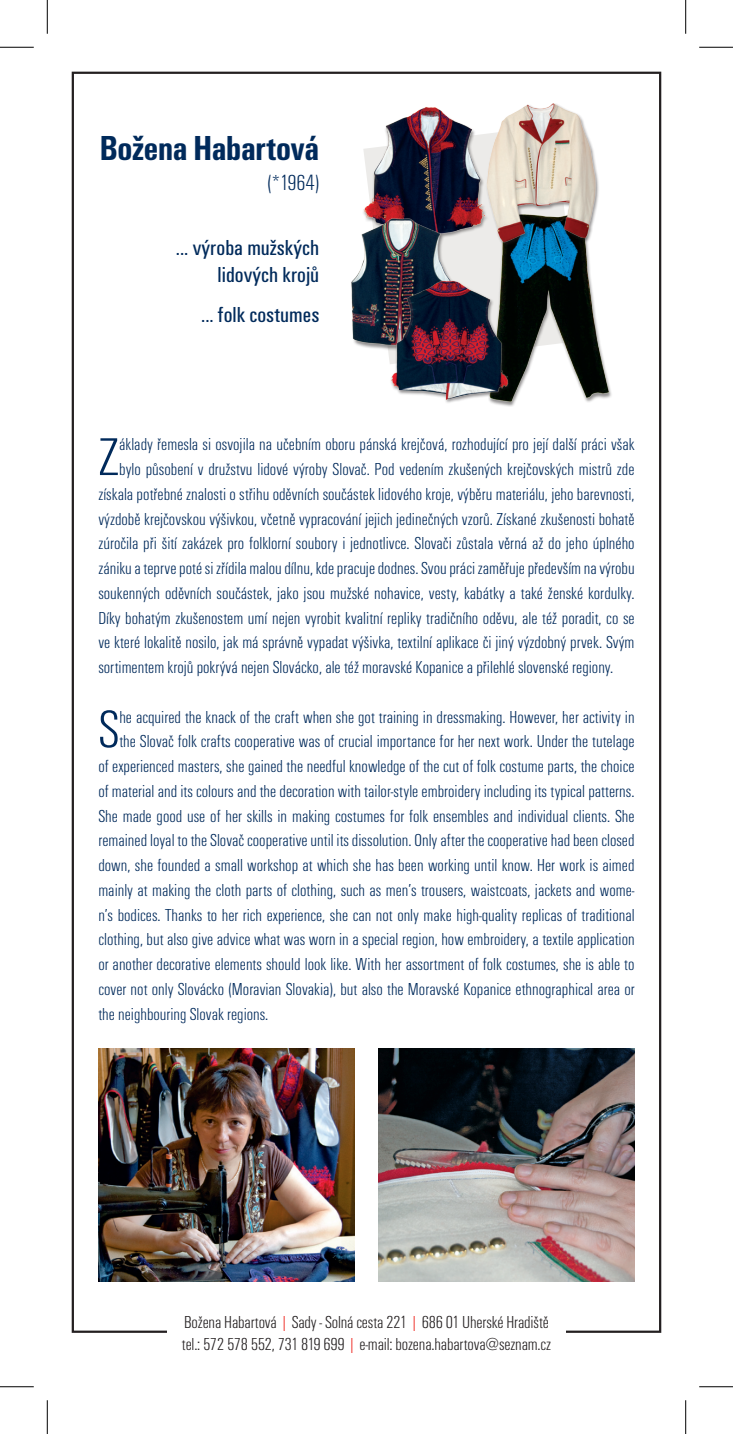
<style>
.page{position:relative;width:733px;height:1434px;background:#fff}
.page>*{position:absolute;margin:0;border:0;box-sizing:border-box;transform-origin:0 0}
.t1{font:55.12px "Unitus DEE Ligh Cond";color:#002a5b}
.t2{font:700 condensed 36px "Unitus TEE";letter-spacing:-.01em;color:#002a5b}
.t3{font:condensed 22.5px/27px "Unitus TEE";color:#002a5b;text-align:right}
.t4{font:22.5px "Unitus DEE Ligh Cond";color:#002a5b}
.t5{font:18px "Unitus DEE Ligh Cond";color:#002a5b}
.t6{font:18px/21.6px "Unitus DEE Ligh Cond";letter-spacing:-.01em;color:#231f20}
.s1{color:#ee2a23}
</style>
<div class="page">
<img style="left:98px;top:1049px;width:256px;height:232px">
<img style="left:378px;top:1049px;width:256px;height:232px">
<svg style="left:388px;top:239px;width:98px;height:115px"></svg>
<div style="left:488px;top:214px;width:124px;height:193px;background:#231f20;opacity:.5"></div>
<img style="left:486px;top:214px;width:124px;height:189px">
<img style="left:363px;top:107px;width:120px;height:128px">
<div style="left:485px;top:103px;width:114px;height:143px;background:#231f20;opacity:.5"></div>
<img style="left:483px;top:103px;width:114px;height:140px">
<img style="left:351px;top:217px;width:102px;height:129px">
<div style="left:389px;top:281px;width:122px;height:123px;background:#231f20;opacity:.5"></div>
<img style="left:389px;top:278px;width:120px;height:123px">
<hr style="left:0;top:47px;width:34px;height:1px;background:#000">
<hr style="left:699px;top:47px;width:33px;height:1px;background:#000">
<hr style="left:0;top:1386px;width:34px;height:1px;background:#000">
<hr style="left:699px;top:1386px;width:33px;height:1px;background:#000">
<hr style="left:47px;top:0;width:1px;height:34px;background:#000">
<hr style="left:47px;top:1400px;width:1px;height:34px;background:#000">
<hr style="left:685px;top:0;width:1px;height:34px;background:#000">
<hr style="left:685px;top:1400px;width:1px;height:34px;background:#000">
<h2 class="t2" style="left:100px;top:128px;width:221px">Božena Habartová</h2>
<p class="t4" style="left:267px;top:170px;width:53px">(*1964)</p>
<p class="t3" style="left:176px;top:234px;width:145px">... výroba mužských lidových krojů</p>
<p class="t3" style="left:201px;top:301px;width:120px">... folk costumes</p>
<h1 class="t1" style="left:98px;top:427px;width:22px">Z</h1>
<p class="t5" style="left:119px;top:435px;width:516px">áklady řemesla si osvojila na učebním oboru pánská krejčová, rozhodující pro její další práci však</p>
<p class="t5" style="left:119px;top:459px;width:516px">bylo působení v družstvu lidové výroby Slovač. Pod vedením zkušených krejčovských mistrů zde</p>
<p class="t5" style="left:98px;top:484px;width:537px">získala potřebné znalosti o střihu oděvních součástek lidového kroje, výběru materiálu, jeho barevnosti,</p>
<p class="t5" style="left:98px;top:509px;width:537px">výzdobě krejčovskou výšivkou, včetně vypracování jejich jedinečných vzorů. Získané zkušenosti bohatě</p>
<p class="t5" style="left:98px;top:534px;width:537px">zúročila při šití zakázek pro folklorní soubory i jednotlivce. Slovači zůstala věrná až do jeho úplného</p>
<p class="t5" style="left:98px;top:558px;width:537px">zániku a teprve poté si zřídila malou dílnu, kde pracuje dodnes. Svou práci zaměřuje především na výrobu</p>
<p class="t5" style="left:98px;top:583px;width:537px">soukenných oděvních součástek, jako jsou mužské nohavice, vesty, kabátky a také ženské kordulky.</p>
<p class="t5" style="left:98px;top:608px;width:537px">Díky bohatým zkušenostem umí nejen vyrobit kvalitní repliky tradičního oděvu, ale též poradit, co se</p>
<p class="t5" style="left:98px;top:633px;width:537px">ve které lokalitě nosilo, jak má správně vypadat výšivka, textilní aplikace či jiný výzdobný prvek. Svým</p>
<p class="t5" style="left:98px;top:657px;width:516px">sortimentem krojů pokrývá nejen Slovácko, ale též moravské Kopanice a přilehlé slovenské regiony.</p>
<h1 class="t1" style="left:98px;top:700px;width:22px">S</h1>
<p class="t5" style="left:119px;top:707px;width:516px">he acquired the knack of the craft when she got training in dressmaking. However, her activity in</p>
<p class="t5" style="left:119px;top:732px;width:516px">the Slovač folk crafts cooperative was of crucial importance for her next work. Under the tutelage</p>
<p class="t5" style="left:98px;top:756px;width:537px">of experienced masters, she gained the needful knowledge of the cut of folk costume parts, the choice</p>
<p class="t5" style="left:98px;top:781px;width:537px">of material and its colours and the decoration with tailor-style embroidery including its typical patterns.</p>
<p class="t5" style="left:98px;top:806px;width:537px">She made good use of her skills in making costumes for folk ensembles and individual clients. She</p>
<p class="t5" style="left:98px;top:831px;width:537px">remained loyal to the Slovač cooperative until its dissolution. Only after the cooperative had been closed</p>
<p class="t5" style="left:98px;top:855px;width:537px">down, she founded a small workshop at which she has been working until know. Her work is aimed</p>
<p class="t5" style="left:98px;top:880px;width:537px">mainly at making the cloth parts of clothing, such as men’s trousers, waistcoats, jackets and wome-</p>
<p class="t5" style="left:98px;top:905px;width:537px">n’s bodices. Thanks to her rich experience, she can not only make high-quality replicas of traditional</p>
<p class="t5" style="left:98px;top:930px;width:537px">clothing, but also give advice what was worn in a special region, how embroidery, a textile application</p>
<p class="t5" style="left:98px;top:954px;width:537px">or another decorative elements should look like. With her assortment of folk costumes, she is able to</p>
<p class="t5" style="left:98px;top:979px;width:537px">cover not only Slovácko (Moravian Slovakia), but also the Moravské Kopanice ethnographical area or</p>
<p class="t5" style="left:98px;top:1004px;width:171px">the neighbouring Slovak regions.</p>
<p class="t6" style="left:182px;top:1311px;width:370px">Božena Habartová <span class="s1">|</span> Sady - Solná cesta 221 <span class="s1">|</span> 686 01 Uherské Hradiště tel.: 572 578 552, 731 819 699 <span class="s1">|</span> e-mail: bozena.habartova@seznam.cz</p>
</div>
